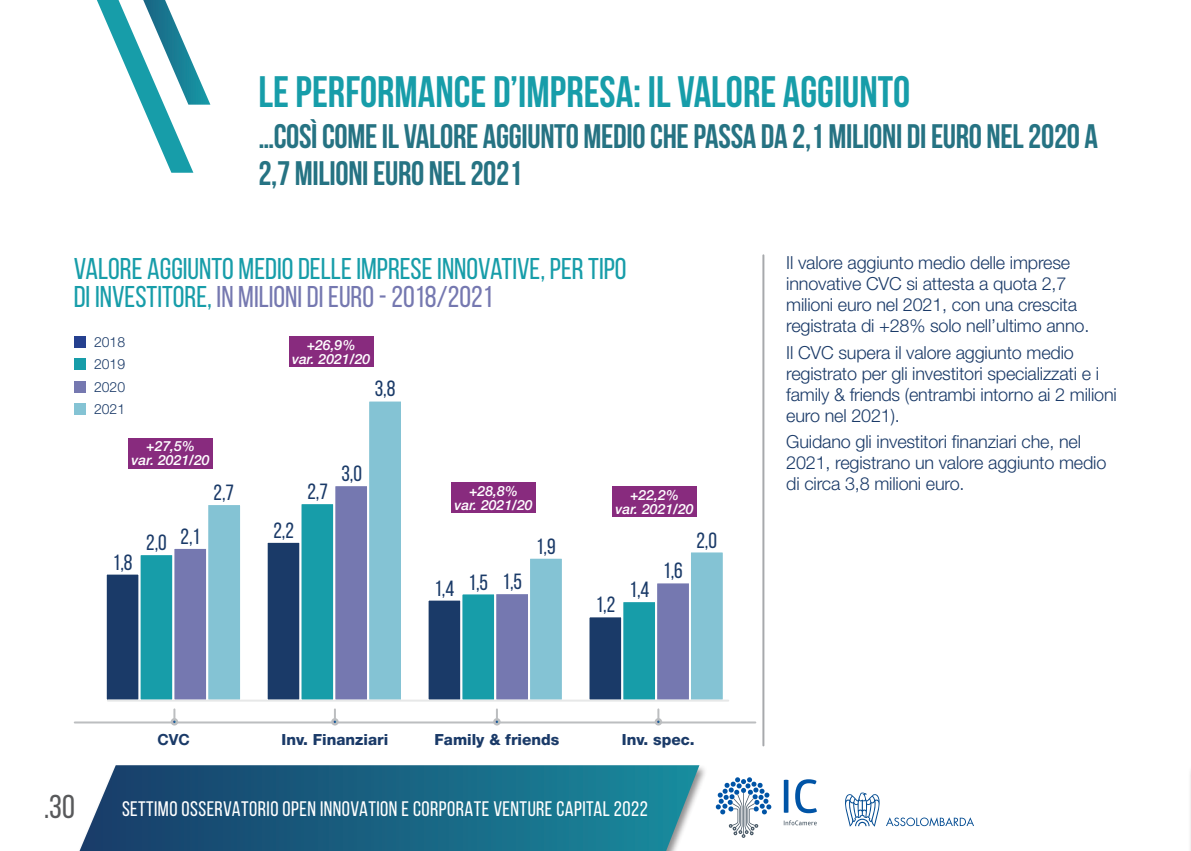
<style>
.page{position:relative;width:1191px;height:851px;background:#fff}
.page>*{position:absolute;margin:0;border:0;box-sizing:border-box;transform-origin:0 0}
.t1{font:700 44px "Bebas Neue";color:#179da9}
.t2{font:700 34px/36px "Bebas Neue";letter-spacing:-.01em;color:#267383}
.t3{font:33px "Bebas Neue";color:#58595b}
.t4{font:30px/28px "Bebas Neue";color:#179da9}
.t5{font:22px "Bebas Neue";color:#1a3a68}
.t6{font:21px "Bebas Neue";letter-spacing:.02em;color:#fff}
.t7{font:300 18px/21px "Helvetica Neue LT Std";letter-spacing:-.01em;color:#1a3a68}
.t8{font:800 15.4px "Helvetica Neue LT Std";color:#1a3a68}
.t9{font:700 15.4px "Helvetica Neue LT Std";color:#1a3a68}
.t10{font:italic 500 14px/14px "Helvetica Neue LT Std";color:#fff;text-align:center}
.t11{font:300 14px "Helvetica Neue LT Std";color:#1a3a68}
.s1{color:#7578b0}
</style>
<div class="page">
<svg style="left:80px;top:765px;width:619px;height:85px;background:#246b88"></svg>
<svg style="left:784px;top:779px;width:4px;height:33px"></svg>
<svg style="left:795px;top:779px;width:22px;height:34px"></svg>
<svg style="left:783px;top:820px;width:33px;height:5px"></svg>
<svg style="left:716px;top:777px;width:55px;height:60px"></svg>
<hr style="left:1188px;top:763px;width:3px;height:87px;background:#f8f8f8">
<svg style="left:97px;top:0;width:113px;height:173px"></svg>
<svg style="left:886px;top:817px;width:88px;height:9px"></svg>
<svg style="left:845px;top:792px;width:35px;height:34px"></svg>
<div style="left:106px;top:574px;width:32px;height:128px;background:#1a3a68"></div>
<svg style="left:138px;top:555px;width:33px;height:147px;background:#28a3ae"></svg>
<svg style="left:171px;top:548px;width:34px;height:154px;background:#7c83b5"></svg>
<svg style="left:205px;top:401px;width:521px;height:301px"></svg>
<div style="left:74px;top:336px;width:11px;height:12px;background:#25408f"></div>
<div style="left:74px;top:381px;width:11px;height:11px;background:#7578b0"></div>
<div style="left:74px;top:358px;width:11px;height:12px;background:#179da9"></div>
<div style="left:74px;top:403px;width:11px;height:11px;background:#84c3d4"></div>
<div style="left:128px;top:438px;width:85px;height:30px;background:#882b7e"></div>
<div style="left:289px;top:336px;width:84px;height:31px;background:#882b7e"></div>
<div style="left:451px;top:482px;width:85px;height:31px;background:#882b7e"></div>
<div style="left:612px;top:486px;width:85px;height:31px;background:#882b7e"></div>
<hr style="left:75px;top:721px;width:680px;height:2px;background:#bcbec0">
<div style="left:171px;top:718px;width:7px;height:7px;background:#bcbec0;border-radius:50%"></div>
<svg style="left:331px;top:718px;width:8px;height:7px"></svg>
<div style="left:654px;top:718px;width:8px;height:7px;background:#bcbec0;border-radius:50%"></div>
<svg style="left:493px;top:718px;width:7px;height:7px"></svg>
<svg style="left:173px;top:709px;width:3px;height:14px"></svg>
<svg style="left:334px;top:709px;width:2px;height:14px"></svg>
<svg style="left:657px;top:709px;width:2px;height:14px"></svg>
<svg style="left:496px;top:709px;width:2px;height:14px"></svg>
<hr style="left:108px;top:699px;width:620px;height:2px;background:#e7e8e8">
<hr style="left:762px;top:255px;width:2px;height:490px;background:#a7a9ac">
<h1 class="t1" style="left:258px;top:67px;width:653px">LE PERFORMANCE D’IMPRESA: IL VALORE AGGIUNTO</h1>
<h2 class="t2" style="left:258px;top:118px;width:841px">…COSì COME IL VALORE AGGIUNTO MEDIO che PASSA DA 2,1 MILIONI DI EURO NEL 2020 A<br>2,7 MILIONI EURO NEL 2021</h2>
<h3 class="t4" style="left:74px;top:254px;width:554px">VALORE AGGIUNTO MEDIO DELLE IMPRESE INNOVATIVE, PER TIPO<br>DI INVESTITORE, <span class="s1">IN MILIONI DI EURO - 2018/2021</span></h3>
<p class="t7" style="left:786px;top:252px;width:305px">Il valore aggiunto medio delle imprese innovative CVC si attesta a quota 2,7 milioni euro nel 2021, con una crescita registrata di +28% solo nell’ultimo anno.</p>
<p class="t7" style="left:786px;top:341px;width:332px">Il CVC supera il valore aggiunto medio registrato per gli investitori specializzati e i family &amp; friends (entrambi intorno ai 2 milioni euro nel 2021).</p>
<p class="t7" style="left:786px;top:431px;width:321px">Guidano gli investitori finanziari che, nel<br>2021, registrano un valore aggiunto medio di circa 3,8 milioni euro.</p>
<p class="t11" style="left:94px;top:333px;width:33px">2018</p>
<p class="t11" style="left:94px;top:378px;width:33px">2020</p>
<p class="t10" style="left:292px;top:337px;width:80px">+26,9%<br>var. 2021/20</p>
<p class="t11" style="left:94px;top:355px;width:33px">2019</p>
<p class="t11" style="left:94px;top:400px;width:33px">2021</p>
<p class="t5" style="left:375px;top:377px;width:22px">3,8</p>
<p class="t10" style="left:132px;top:439px;width:80px">+27,5%<br>var. 2021/20</p>
<p class="t5" style="left:341px;top:462px;width:22px">3,0</p>
<p class="t5" style="left:307px;top:479px;width:22px">2,7</p>
<p class="t5" style="left:213px;top:480px;width:22px">2,7</p>
<p class="t10" style="left:454px;top:483px;width:80px">+28,8%<br>var. 2021/20</p>
<p class="t10" style="left:615px;top:487px;width:80px">+22,2%<br>var. 2021/20</p>
<p class="t5" style="left:113px;top:550px;width:21px">1,8</p>
<p class="t5" style="left:146px;top:527px;width:55px">2,0 2,1</p>
<p class="t5" style="left:273px;top:518px;width:22px">2,2</p>
<p class="t5" style="left:434px;top:570px;width:89px">1,4 1,5 1,5</p>
<p class="t5" style="left:536px;top:534px;width:21px">1,9</p>
<p class="t5" style="left:595px;top:592px;width:21px">1,2</p>
<p class="t5" style="left:629px;top:578px;width:21px">1,4</p>
<p class="t5" style="left:663px;top:559px;width:21px">1,6</p>
<p class="t5" style="left:696px;top:528px;width:22px">2,0</p>
<p class="t9" style="left:157px;top:729px;width:34px">CVC</p>
<p class="t8" style="left:282px;top:730px;width:108px">Inv. Finanziari</p>
<p class="t8" style="left:434px;top:730px;width:126px">Family &amp; friends</p>
<p class="t8" style="left:622px;top:730px;width:74px">Inv. spec.</p>
<h3 class="t3" style="left:44px;top:788px;width:32px">.30</h3>
<p class="t6" style="left:122px;top:796px;width:527px">SETTIMO OSSERVATORIO OPEN INNOVATION E CORPORATE VENTURE CAPITAL 2022</p>
</div>
